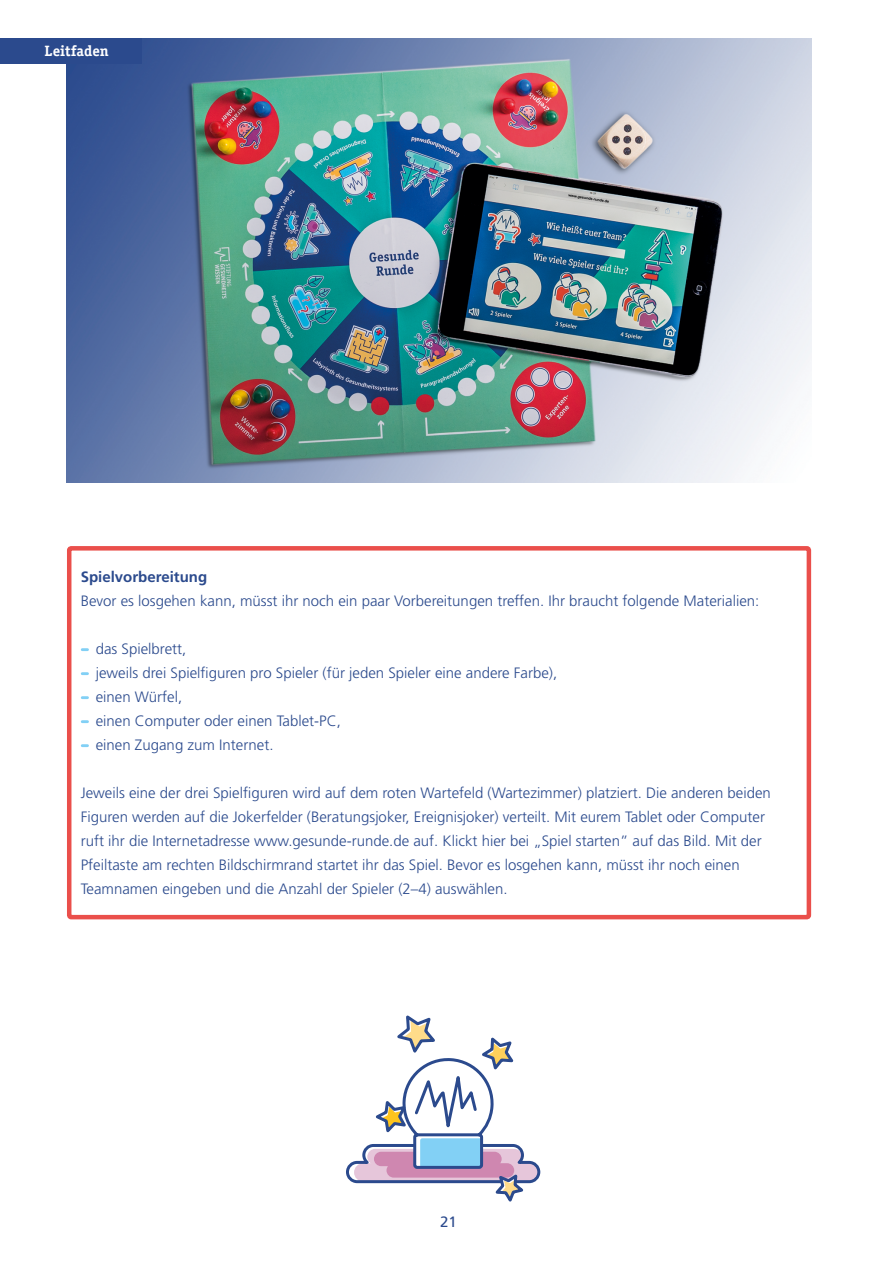
<style>
.page{position:relative;width:893px;height:1263px;background:#fff}
.page>*{position:absolute;margin:0;border:0;box-sizing:border-box;transform-origin:0 0}
.COPYTEXT{font:300 15px/24px "Frutiger LT Std";color:#2b4a8d}
.COPYTEXT-2{font:700 15px "Frutiger LT Std";color:#2b4a8d}
.t1{font:700 15px "Officina Serif";color:#fff}
.t2{font:15px "Frutiger LT Std";color:#2b4a8d}
</style>
<div class="page">
<img style="left:67px;top:38px;width:744px;height:444px">
<div style="left:0;top:38px;width:142px;height:26px;background:#2b4a8d"></div>
<svg style="left:346px;top:1015px;width:195px;height:187px"></svg>
<div style="left:67px;top:546px;width:744px;height:373px;border:4px solid #ea4f4b;border-radius:2px"></div>
<svg style="left:82px;top:648px;width:6px;height:3px"></svg>
<svg style="left:82px;top:672px;width:6px;height:3px"></svg>
<svg style="left:82px;top:696px;width:6px;height:3px"></svg>
<svg style="left:82px;top:720px;width:6px;height:3px"></svg>
<svg style="left:82px;top:744px;width:6px;height:3px"></svg>
<p class="t1" style="left:45px;top:42px;width:66px">Leitfaden</p>
<p class="COPYTEXT-2" style="left:81px;top:568px;width:128px">Spielvorbereitung</p>
<p class="COPYTEXT" style="left:81px;top:589px;width:680px">Bevor es losgehen kann, müsst ihr noch ein paar Vorbereitungen treffen. Ihr braucht folgende Materialien:</p>
<p class="COPYTEXT" style="left:96px;top:637px;width:92px">das Spielbrett,</p>
<p class="COPYTEXT" style="left:96px;top:661px;width:463px">jeweils drei Spielfiguren pro Spieler (für jeden Spieler eine andere Farbe),</p>
<p class="COPYTEXT" style="left:96px;top:685px;width:88px">einen Würfel,</p>
<p class="COPYTEXT" style="left:96px;top:709px;width:247px">einen Computer oder einen Tablet-PC,</p>
<p class="COPYTEXT" style="left:96px;top:733px;width:179px">einen Zugang zum Internet.</p>
<p class="COPYTEXT" style="left:81px;top:781px;width:692px">Jeweils eine der drei Spielfiguren wird auf dem roten Wartefeld (Wartezimmer) platziert. Die anderen beiden Figuren werden auf die Jokerfelder (Beratungsjoker, Ereignisjoker) verteilt. Mit eurem Tablet oder Computer ruft ihr die Internetadresse www.gesunde-runde.de auf. Klickt hier bei „Spiel starten” auf das Bild. Mit der Pfeiltaste am rechten Bildschirmrand startet ihr das Spiel. Bevor es losgehen kann, müsst ihr noch einen Teamnamen eingeben und die Anzahl der Spieler (2–4) auswählen.</p>
<p class="t2" style="left:440px;top:1213px;width:18px">21</p>
</div>
